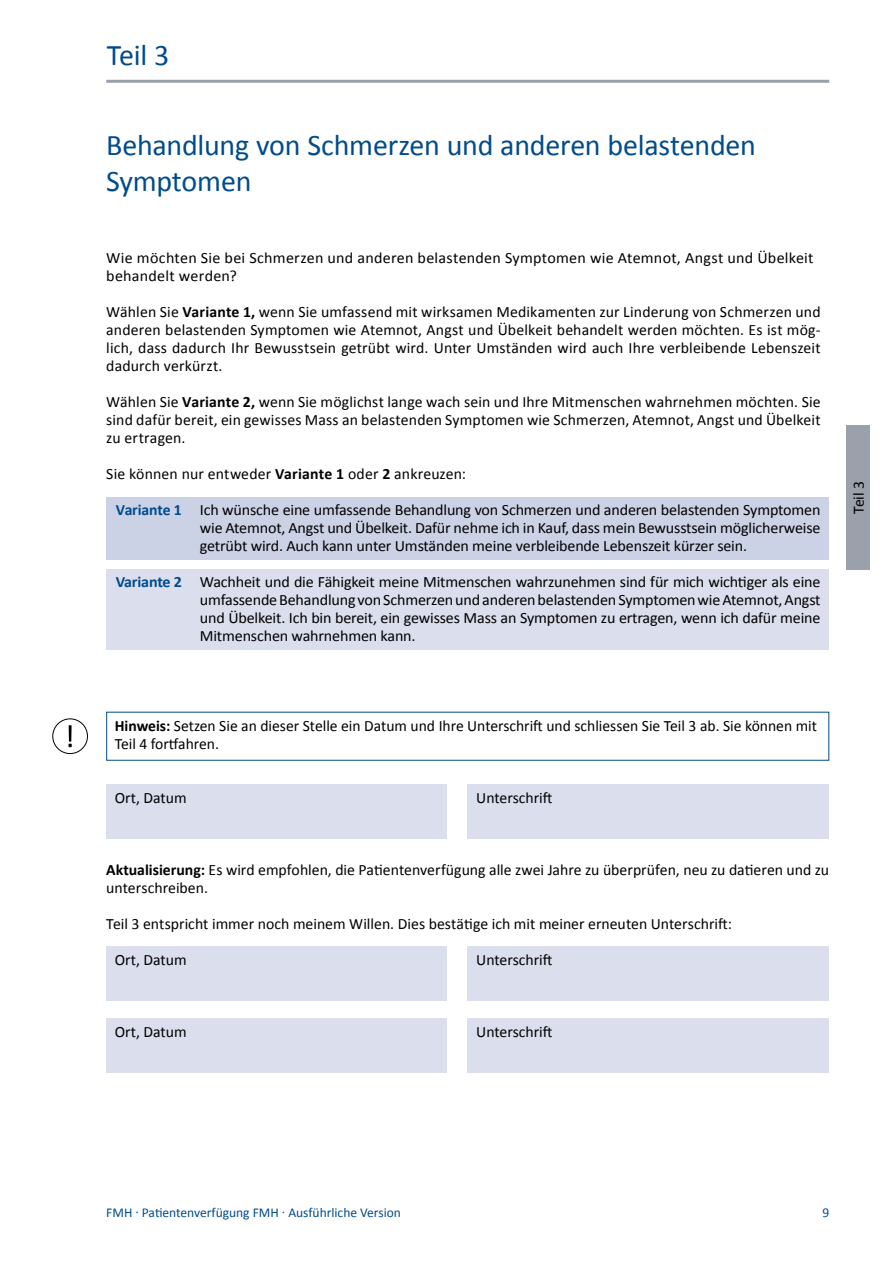
<style>
.page{position:relative;width:893px;height:1263px;background:#fff}
.page>*{position:absolute;margin:0;border:0;box-sizing:border-box;transform-origin:0 0}
.SBR_H2_20{font:30px/36px "Calibri";letter-spacing:-.01em;color:#004b8c}
.SBR_H1{font:30px "Calibri";color:#004b8c}
.SBR_Option_Kasten_Zeile1_10{font:15.75px/18px "Calibri";color:#000}
.SBR_Option_Kasten_Zeile1_15{font:15.75px/18px "Calibri";letter-spacing:-.01em;color:#000;text-align:justify}
.Inhalt_book2{font:15.75px "Calibri";color:#000}
.t1{font:13.5px "Calibri";color:#004b8c}
.s1{font-weight:700}
.s2{font-weight:700;color:#004b8c}
</style>
<div class="page">
<div style="left:106px;top:497px;width:723px;height:62px;background:#cbd2e6"></div>
<div style="left:106px;top:569px;width:723px;height:80px;background:#dadeed"></div>
<hr style="left:106px;top:80px;width:723px;height:3px;background:#9aa1aa">
<div style="left:106px;top:785px;width:340px;height:54px;background:#dadeed"></div>
<div style="left:106px;top:947px;width:340px;height:54px;background:#dadeed"></div>
<div style="left:106px;top:1019px;width:340px;height:54px;background:#dadeed"></div>
<div style="left:468px;top:785px;width:361px;height:54px;background:#dadeed"></div>
<div style="left:468px;top:947px;width:361px;height:54px;background:#dadeed"></div>
<div style="left:468px;top:1019px;width:361px;height:54px;background:#dadeed"></div>
<svg style="left:68px;top:725px;width:4px;height:22px"></svg>
<div style="left:52px;top:718px;width:36px;height:36px;border:1px solid #000;border-radius:50%"></div>
<div style="left:846px;top:425px;width:24px;height:144px;background:#9aa1aa"></div>
<h1 class="SBR_H1" style="left:107px;top:34px;width:64px">Teil 3</h1>
<h2 class="SBR_H2_20" style="left:106px;top:126px;width:651px">Behandlung von Schmerzen und anderen belastenden<br>Symptomen</h2>
<p class="SBR_Option_Kasten_Zeile1_10" style="left:106px;top:248px;width:709px">Wie möchten Sie bei Schmerzen und anderen belastenden Symptomen wie Atemnot, Angst und Übelkeit behandelt werden?</p>
<p class="SBR_Option_Kasten_Zeile1_10" style="left:106px;top:302px;width:716px;text-align:justify">Wählen Sie <span class="s1">Variante 1,</span> wenn Sie umfassend mit wirksamen Medikamenten zur Linderung von Schmerzen und anderen belastenden Symptomen wie Atemnot, Angst und Übelkeit behandelt werden möchten. Es ist mög&shy;lich, dass dadurch Ihr Bewusstsein getrübt wird. Unter Umständen wird auch Ihre verbleibende Lebenszeit dadurch verkürzt.</p>
<p class="SBR_Option_Kasten_Zeile1_10" style="left:106px;top:392px;width:716px;text-align:justify">Wählen Sie <span class="s1">Variante 2,</span> wenn Sie möglichst lange wach sein und Ihre Mitmenschen wahrnehmen möchten. Sie sind dafür bereit, ein gewisses Mass an belastenden Symptomen wie Schmerzen, Atemnot, Angst und Übelkeit zu ertragen.</p>
<p class="SBR_Option_Kasten_Zeile1_10" style="left:106px;top:464px;width:361px">Sie können nur entweder <span class="s1">Variante 1</span> oder <span class="s1">2</span> ankreuzen:</p>
<p class="SBR_Option_Kasten_Zeile1_15" style="left:200px;top:500px;width:622px;text-indent:-84px"><span class="s2">Variante 1</span> Ich wünsche eine umfassende Behandlung von Schmerzen und anderen belastenden Symptomen wie Atemnot, Angst und Übelkeit. Dafür nehme ich in Kauf, dass mein Bewusstsein möglicherweise getrübt wird. Auch kann unter Umständen meine verbleibende Lebenszeit kürzer sein.</p>
<p class="SBR_Option_Kasten_Zeile1_10" style="left:200px;top:572px;width:622px;text-align:justify;text-indent:-84px"><span class="s2">Variante 2</span> Wachheit und die Fähigkeit meine Mitmenschen wahrzunehmen sind für mich wichtiger als eine umfassende Behandlung von Schmerzen und anderen belastenden Symptomen wie Atemnot,Angst und Übelkeit. Ich bin bereit, ein gewisses Mass an Symptomen zu ertragen, wenn ich dafür meine Mitmenschen wahrnehmen kann.</p>
<p class="SBR_Option_Kasten_Zeile1_10" style="left:849px;top:514px;width:34px;rotate:-90deg">Teil 3</p>
<p class="SBR_Option_Kasten_Zeile1_10" style="left:115px;top:716px;width:704px"><span class="s1">Hinweis:</span> Setzen Sie an dieser Stelle ein Datum und Ihre Unterschrift und schliessen Sie Teil 3 ab. Sie können mit<br>Teil 4 fortfahren.</p>
<p class="Inhalt_book2" style="left:115px;top:787px;width:73px">Ort, Datum</p>
<p class="Inhalt_book2" style="left:476px;top:787px;width:78px">Unterschrift</p>
<p class="SBR_Option_Kasten_Zeile1_10" style="left:106px;top:860px;width:724px"><span class="s1">Aktualisierung:</span> Es wird empfohlen, die Patientenverfügung alle zwei Jahre zu überprüfen, neu zu datieren und zu unterschreiben.</p>
<p class="SBR_Option_Kasten_Zeile1_10" style="left:106px;top:914px;width:627px">Teil 3 entspricht immer noch meinem Willen. Dies bestätige ich mit meiner erneuten Unterschrift:</p>
<p class="Inhalt_book2" style="left:115px;top:949px;width:73px">Ort, Datum</p>
<p class="Inhalt_book2" style="left:476px;top:949px;width:78px">Unterschrift</p>
<p class="Inhalt_book2" style="left:115px;top:1021px;width:73px">Ort, Datum</p>
<p class="Inhalt_book2" style="left:476px;top:1021px;width:78px">Unterschrift</p>
<p class="t1" style="left:106px;top:1203px;width:296px">FMH · Patientenverfügung FMH · Ausführliche Version</p>
<p class="t1" style="left:822px;top:1203px;width:8px">9</p>
</div>
